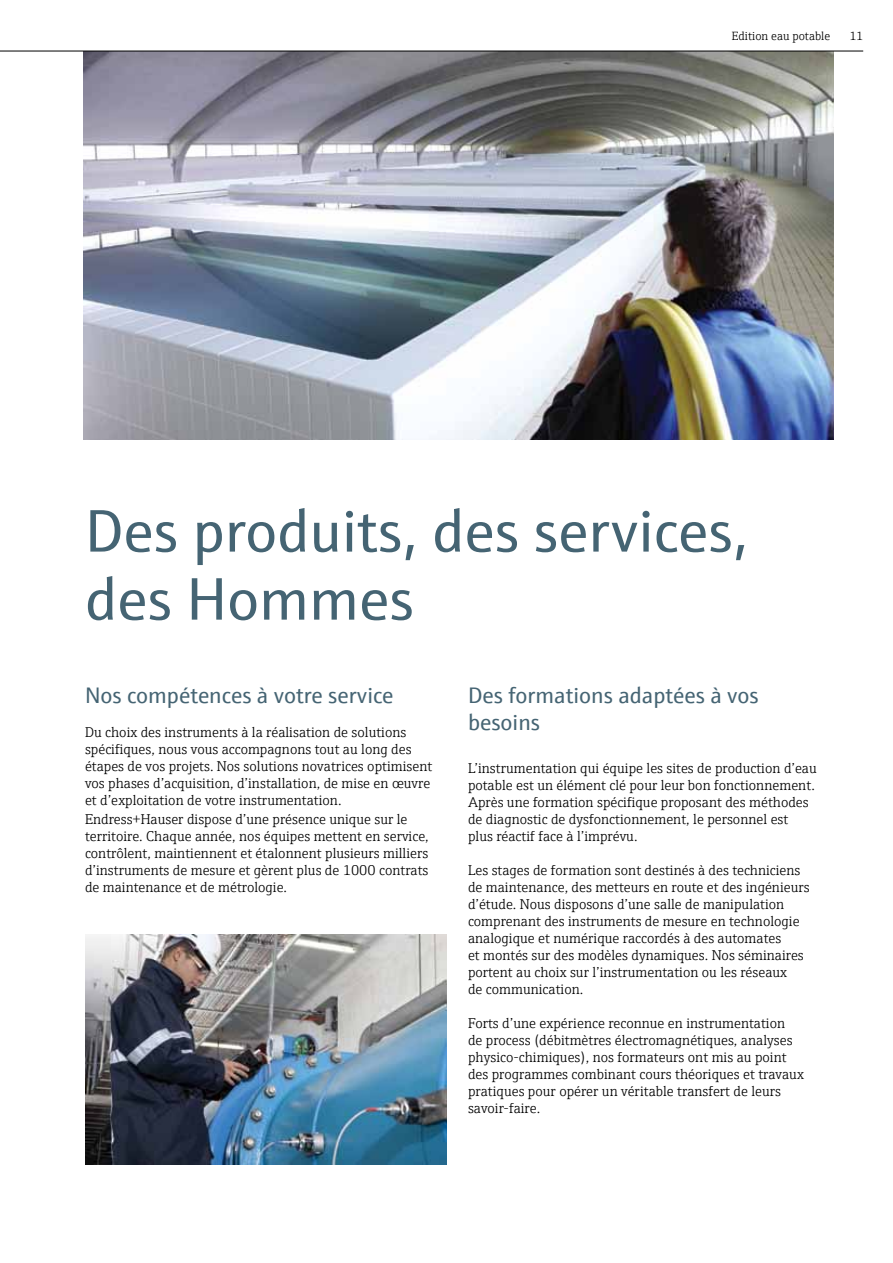
<style>
.page{position:relative;width:893px;height:1263px;background:#fff}
.page>*{position:absolute;margin:0;border:0;box-sizing:border-box;transform-origin:0 0}
.t1{font:60px/68.1px "E+H Sans";color:#456473}
.t2{font:22.5px/27px "E+H Sans";color:#456473}
.t3{font:300 14.25px/17px "E+H Serif";color:#000}
.t4{font:300 12px "E+H Serif";color:#000}
</style>
<div class="page">
<img style="left:83px;top:52px;width:750px;height:387px">
<img style="left:85px;top:934px;width:361px;height:230px">
<hr style="left:0;top:51px;width:863px;height:1px;background:#000">
<p class="t4" style="left:732px;top:27px;width:100px">Edition eau potable</p>
<p class="t4" style="left:849px;top:27px;width:15px">11</p>
<h1 class="t1" style="left:85px;top:492px;width:665px">Des produits, des services, des Hommes</h1>
<h2 class="t2" style="left:85px;top:680px;width:310px">Nos compétences à votre service</h2>
<p class="t3" style="left:85px;top:723px;width:349px">Du choix des instruments à la réalisation de solutions spécifiques, nous vous accompagnons tout au long des étapes de vos projets. Nos solutions novatrices optimisent vos phases d’acquisition, d’installation, de mise en œuvre et d’exploitation de votre instrumentation.</p>
<p class="t3" style="left:85px;top:809px;width:345px">Endress+Hauser dispose d’une présence unique sur le territoire. Chaque année, nos équipes mettent en service, contrôlent, maintiennent et étalonnent plusieurs milliers d’instruments de mesure et gèrent plus de 1000 contrats de maintenance et de métrologie.</p>
<h2 class="t2" style="left:468px;top:680px;width:292px">Des formations adaptées à vos besoins</h2>
<p class="t3" style="left:468px;top:758px;width:350px">L’instrumentation qui équipe les sites de production d’eau potable est un élément clé pour leur bon fonctionnement.<br>Après une formation spécifique proposant des méthodes de diagnostic de dysfonctionnement, le personnel est plus réactif face à l’imprévu.</p>
<p class="t3" style="left:468px;top:860px;width:343px">Les stages de formation sont destinés à des techniciens de maintenance, des metteurs en route et des ingénieurs d’étude. Nous disposons d’une salle de manipulation comprenant des instruments de mesure en technologie analogique et numérique raccordés à des automates<br>et montés sur des modèles dynamiques. Nos séminaires portent au choix sur l’instrumentation ou les réseaux<br>de communication.</p>
<p class="t3" style="left:468px;top:1013px;width:337px">Forts d’une expérience reconnue en instrumentation<br>de process (débitmètres électromagnétiques, analyses physico-chimiques), nos formateurs ont mis au point des programmes combinant cours théoriques et travaux pratiques pour opérer un véritable transfert de leurs savoir-faire.</p>
</div>
